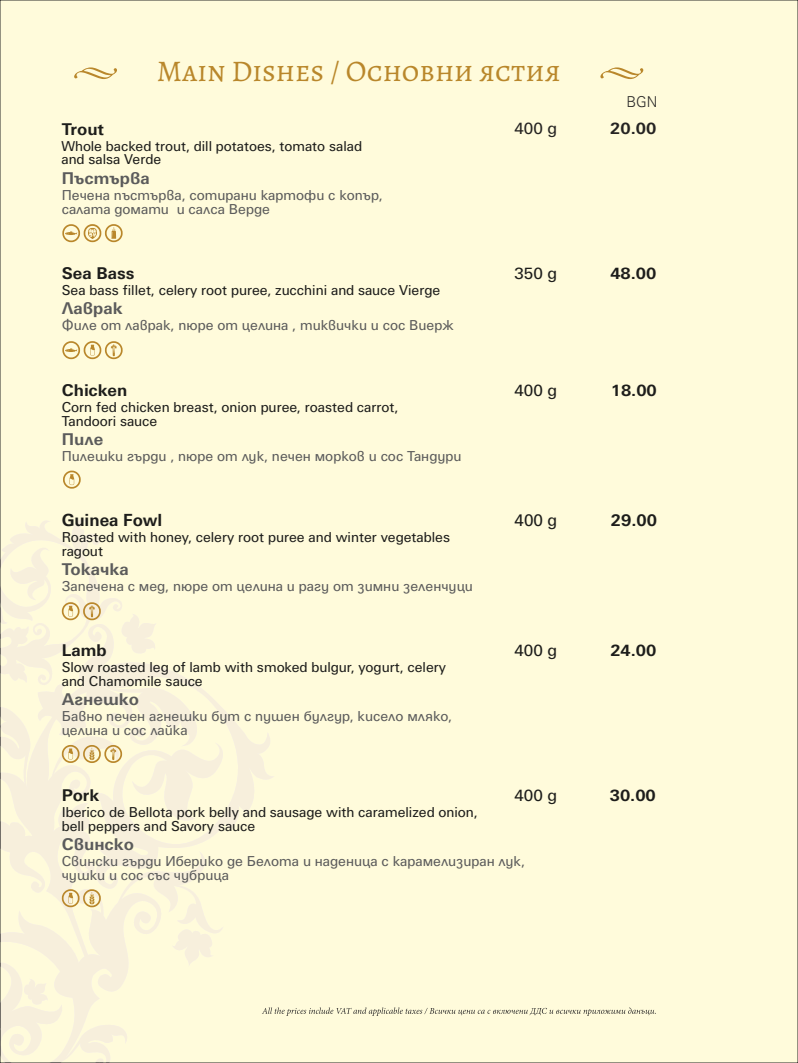
<style>
.page{position:relative;width:798px;height:1063px;background:#fff}
.page>*{position:absolute;margin:0;border:0;box-sizing:border-box;transform-origin:0 0}
.t1{font:30px "Alegreya SC";color:#b9872b}
.t2{font:700 16.75px "SP Universus";color:#1d1d1b}
.t3{font:16.75px "SP Universus";color:#1d1d1b}
.t4{font:700 16.25px "SP Universus";color:#1d1d1b}
.t5{font:700 16.25px "SP Universus";color:#5b5b5b}
.t6{font:16.25px "SP Universus";color:#1d1d1b}
.t7{font:700 16.25px "SP Universus";color:#252322}
.t8{font:16.25px "SP Universus";color:#252322}
.t9{font:300 15px "SP Universus";color:#2b2a29}
.t10{font:13.75px/14px "SP Universus";color:#5b5b5b}
.t11{font:13.75px/14px "SP Universus";color:#1d1d1b}
.t12{font:13.62px/13.9px "SP Universus";color:#1d1d1b}
</style>
<div class="page">
<div style="left:0;top:0;width:797px;height:1063px;background:#fffbdb"></div>
<svg style="left:74px;top:67px;width:569px;height:12px"></svg>
<svg style="left:262px;top:1007px;width:393px;height:9px"></svg>
<svg style="left:62px;top:224px;width:61px;height:18px"></svg>
<svg style="left:62px;top:341px;width:61px;height:18px"></svg>
<svg style="left:63px;top:471px;width:18px;height:18px"></svg>
<svg style="left:0;top:519px;width:123px;height:169px"></svg>
<svg style="left:62px;top:745px;width:60px;height:18px"></svg>
<svg style="left:62px;top:889px;width:39px;height:18px"></svg>
<h1 class="t1" style="left:157px;top:51px;width:405px">Main Dishes / Основни ястия</h1>
<p class="t4" style="left:62px;top:118px;width:44px">Trout</p>
<p class="t12" style="left:61px;top:138px;width:302px">Whole backed trout, dill potatoes, tomato salad and salsa Verde</p>
<p class="t5" style="left:62px;top:167px;width:89px">Пъстърва</p>
<p class="t10" style="left:62px;top:187px;width:322px">Печена пъстърва, сотирани картофи с копър, салата домати и салса Верде</p>
<p class="t8" style="left:514px;top:117px;width:44px">400 g</p>
<p class="t9" style="left:626px;top:92px;width:33px">BGN</p>
<p class="t7" style="left:610px;top:117px;width:48px">20.00</p>
<p class="t4" style="left:62px;top:262px;width:74px">Sea Bass</p>
<p class="t11" style="left:62px;top:282px;width:380px">Sea bass fillet, celery root puree, zucchini and sauce Vierge</p>
<p class="t5" style="left:62px;top:297px;width:62px">Лаврак</p>
<p class="t10" style="left:62px;top:317px;width:393px">Филе от лаврак, пюре от целина , тиквички и сос Виерж</p>
<p class="t6" style="left:514px;top:262px;width:44px">350 g</p>
<p class="t4" style="left:610px;top:262px;width:48px">48.00</p>
<p class="t4" style="left:62px;top:379px;width:67px">Chicken</p>
<p class="t11" style="left:62px;top:399px;width:338px">Corn fed chicken breast, onion puree, roasted carrot,<br>Tandoori sauce</p>
<p class="t5" style="left:62px;top:429px;width:43px">Пиле</p>
<p class="t10" style="left:62px;top:449px;width:401px">Пилешки гърди , пюре от лук, печен морков и сос Тандури</p>
<p class="t6" style="left:514px;top:379px;width:44px">400 g</p>
<p class="t4" style="left:610px;top:379px;width:48px">18.00</p>
<p class="t2" style="left:62px;top:509px;width:102px">Guinea Fowl</p>
<p class="t11" style="left:62px;top:529px;width:389px">Roasted with honey, celery root puree and winter vegetables ragout</p>
<p class="t5" style="left:62px;top:559px;width:69px">Токачкa</p>
<p class="t10" style="left:62px;top:579px;width:412px">Запеченa с мед, пюре от целина и рагу от зимни зеленчуци</p>
<p class="t3" style="left:514px;top:509px;width:44px">400 g</p>
<p class="t2" style="left:610px;top:509px;width:48px">29.00</p>
<p class="t4" style="left:62px;top:639px;width:46px">Lamb</p>
<p class="t11" style="left:62px;top:659px;width:386px">Slow roasted leg of lamb with smoked bulgur, yogurt, celery and Chamomile sauce</p>
<p class="t5" style="left:62px;top:688px;width:79px">Агнешко</p>
<p class="t10" style="left:62px;top:708px;width:392px">Бавно печен агнешки бут с пушен булгур, кисело мляко, целина и сос лайка</p>
<p class="t6" style="left:514px;top:639px;width:44px">400 g</p>
<p class="t4" style="left:610px;top:639px;width:48px">24.00</p>
<p class="t4" style="left:62px;top:784px;width:39px">Pork</p>
<p class="t11" style="left:62px;top:804px;width:417px">Iberico de Bellota pork belly and sausage with caramelized onion, bell peppers and Savory sauce</p>
<p class="t5" style="left:62px;top:834px;width:74px">Свинско</p>
<p class="t10" style="left:62px;top:854px;width:464px">Свински гърди Иберико де Белота и наденица с карамелизиран лук, чушки и сос със чубрица</p>
<p class="t6" style="left:514px;top:784px;width:44px">400 g</p>
<p class="t4" style="left:609px;top:784px;width:48px">30.00</p>
</div>
